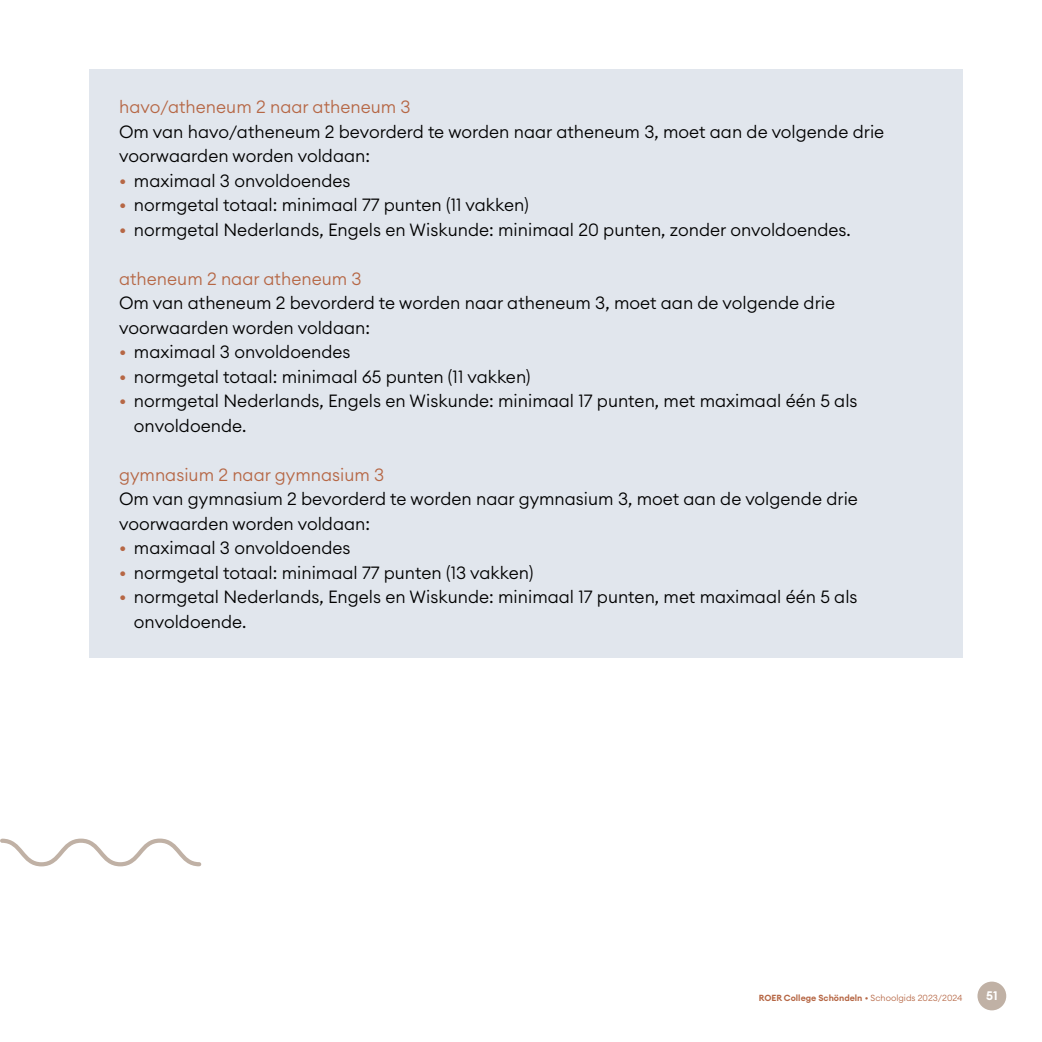
<style>
.page{position:relative;width:1042px;height:1042px;background:#fff}
.page>*{position:absolute;margin:0;border:0;box-sizing:border-box;transform-origin:0 0}
.t1{font:300 17.5px/24.5px "Euclid Circular A";color:#000}
.t2{font:300 17.5px "Euclid Circular A";color:#b66745}
.t3{font:600 12.25px "Euclid Circular A";color:#fff}
.t4{font:600 8.75px "Euclid Circular A";color:#b66745}
.s1{color:#b66745}
.s2{font-weight:300}
</style>
<div class="page">
<div style="left:977px;top:981px;width:29px;height:29px;background:#c0b1a5;border-radius:50%"></div>
<div style="left:89px;top:69px;width:873px;height:589px;background:#e1e6ed"></div>
<svg style="left:0;top:838px;width:202px;height:29px"></svg>
<p class="t2" style="left:119px;top:96px;width:293px">havo/atheneum 2 naar atheneum 3</p>
<p class="t1" style="left:119px;top:119px;width:767px">Om van havo/atheneum 2 bevorderd te worden naar atheneum 3, moet aan de volgende drie voorwaarden worden voldaan:</p>
<p class="t1" style="left:119px;top:168px;width:233px"><span class="s1">•</span> maximaal 3 onvoldoendes</p>
<p class="t1" style="left:119px;top:193px;width:411px"><span class="s1">•</span> normgetal totaal: minimaal 77 punten (11 vakken)</p>
<p class="t1" style="left:119px;top:217px;width:733px"><span class="s1">•</span> normgetal Nederlands, Engels en Wiskunde: minimaal 20 punten, zonder onvoldoendes.</p>
<p class="t2" style="left:119px;top:267px;width:244px">atheneum 2 naar atheneum 3</p>
<p class="t1" style="left:119px;top:291px;width:718px">Om van atheneum 2 bevorderd te worden naar atheneum 3, moet aan de volgende drie voorwaarden worden voldaan:</p>
<p class="t1" style="left:119px;top:340px;width:233px"><span class="s1">•</span> maximaal 3 onvoldoendes</p>
<p class="t1" style="left:119px;top:364px;width:413px"><span class="s1">•</span> normgetal totaal: minimaal 65 punten (11 vakken)</p>
<p class="t1" style="left:134px;top:389px;width:725px;text-indent:-15px"><span class="s1">•</span> normgetal Nederlands, Engels en Wiskunde: minimaal 17 punten, met maximaal één 5 als onvoldoende.</p>
<p class="t2" style="left:119px;top:463px;width:267px">gymnasium 2 naar gymnasium 3</p>
<p class="t1" style="left:119px;top:487px;width:740px">Om van gymnasium 2 bevorderd te worden naar gymnasium 3, moet aan de volgende drie voorwaarden worden voldaan:</p>
<p class="t1" style="left:119px;top:536px;width:233px"><span class="s1">•</span> maximaal 3 onvoldoendes</p>
<p class="t1" style="left:119px;top:560px;width:416px"><span class="s1">•</span> normgetal totaal: minimaal 77 punten (13 vakken)</p>
<p class="t1" style="left:134px;top:585px;width:725px;text-indent:-15px"><span class="s1">•</span> normgetal Nederlands, Engels en Wiskunde: minimaal 17 punten, met maximaal één 5 als onvoldoende.</p>
<p class="t4" style="left:759px;top:992px;width:205px">ROER College Schöndeln <span class="s2">• Schoolgids 2023/2024</span></p>
<p class="t3" style="left:986px;top:988px;width:13px">51</p>
</div>
